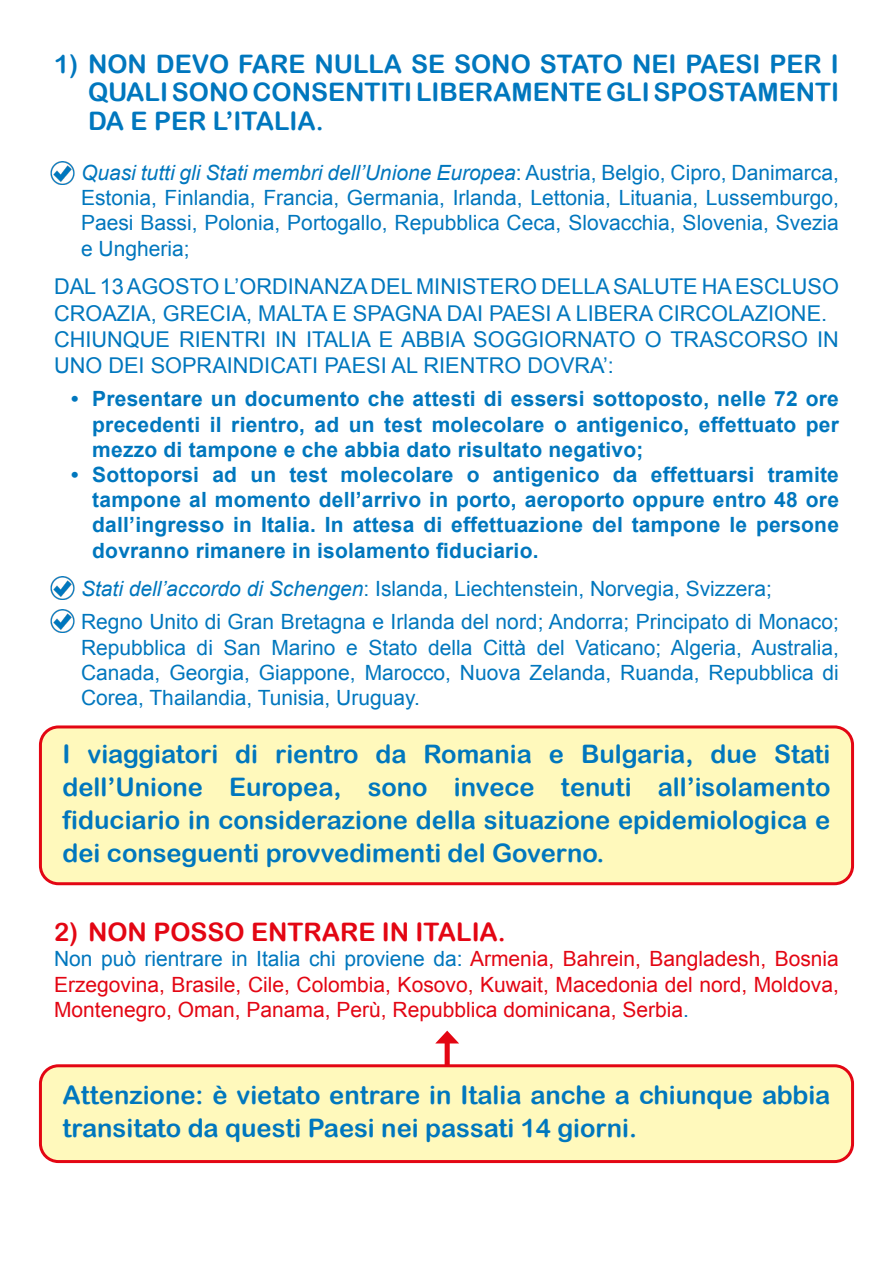
<style>
.page{position:relative;width:893px;height:1263px;background:#fff}
.page>*{position:absolute;margin:0;border:0;box-sizing:border-box;transform-origin:0 0}
.t1{font:25.5px/33px "Arial Rounded MT Bold";color:#0077be;text-align:justify}
.t2{font:25.5px "Arial Rounded MT Bold";color:#e30613}
.t3{font:21.75px/26.1px "Arial";color:#0077be}
.t4{font:21px/25.2px "Arial";color:#0077be;text-align:justify}
.t5{font:700 21px/25.2px "Arial";letter-spacing:.01em;color:#0077be;text-align:justify}
.t6{font:21px/25.2px "Arial";color:#e30613;text-align:justify}
.s1{font-style:italic}
.s2{color:#0077be}
</style>
<div class="page">
<div style="left:40px;top:727px;width:812px;height:157px;background:#fff9bc;border-radius:18px"></div>
<div style="left:39px;top:725px;width:815px;height:160px;border:3px solid #e30613;border-radius:18px"></div>
<div style="left:40px;top:1066px;width:812px;height:95px;background:#fff9bc;border-radius:18px"></div>
<div style="left:39px;top:1064px;width:815px;height:99px;border:3px solid #e30613;border-radius:18px"></div>
<div style="left:445px;top:1039px;width:5px;height:26px;background:#e30613"></div>
<svg style="left:435px;top:1031px;width:24px;height:12px"></svg>
<img style="left:50px;top:610px;width:25px;height:22px">
<img style="left:50px;top:577px;width:25px;height:23px">
<img style="left:50px;top:162px;width:25px;height:22px">
<p class="t1" style="left:88px;top:49px;width:752px;line-height:28.5px;text-indent:-34px">1) NON DEVO FARE NULLA SE SONO STATO NEI PAESI PER I QUALI SONO CONSENTITI LIBERAMENTE GLI SPOSTAMENTI DA E PER L’ITALIA.</p>
<p class="t4" style="left:81px;top:160px;width:759px"><span class="s1">Quasi tutti gli Stati membri dell’Unione Europea</span>: Austria, Belgio, Cipro, Danimarca, Estonia, Finlandia, Francia, Germania, Irlanda, Lettonia, Lituania, Lussemburgo, Paesi Bassi, Polonia, Portogallo, Repubblica Ceca, Slovacchia, Slovenia, Svezia e Ungheria;</p>
<p class="t3" style="left:54px;top:274px;width:786px">DAL 13 AGOSTO L’ORDINANZA DEL MINISTERO DELLA SALUTE HA ESCLUSO<br>CROAZIA, GRECIA, MALTA E SPAGNA DAI PAESI A LIBERA CIRCOLAZIONE.</p>
<p class="t3" style="left:54px;top:326px;width:786px">CHIUNQUE RIENTRI IN ITALIA E ABBIA SOGGIORNATO O TRASCORSO IN<br>UNO DEI SOPRAINDICATI PAESI AL RIENTRO DOVRA’:</p>
<p class="t5" style="left:92px;top:387px;width:748px;text-indent:-21px">• Presentare un documento che attesti di essersi sottoposto, nelle 72 ore precedenti il rientro, ad un test molecolare o antigenico, effettuato per mezzo di tampone e che abbia dato risultato negativo;</p>
<p class="t5" style="left:92px;top:463px;width:748px;text-indent:-21px">• Sottoporsi ad un test molecolare o antigenico da effettuarsi tramite tampone al momento dell’arrivo in porto, aeroporto oppure entro 48 ore dall’ingresso in Italia. In attesa di effettuazione del tampone le persone dovranno rimanere in isolamento fiduciario.</p>
<p class="t4" style="left:81px;top:576px;width:693px"><span class="s1">Stati dell’accordo di Schengen</span>: Islanda, Liechtenstein, Norvegia, Svizzera;</p>
<p class="t4" style="left:81px;top:610px;width:759px">Regno Unito di Gran Bretagna e Irlanda del nord; Andorra; Principato di Monaco; Repubblica di San Marino e Stato della Città del Vaticano; Algeria, Australia, Canada, Georgia, Giappone, Marocco, Nuova Zelanda, Ruanda, Repubblica di Corea, Thailandia, Tunisia, Uruguay.</p>
<p class="t1" style="left:63px;top:737px;width:769px">I viaggiatori di rientro da Romania e Bulgaria, due Stati dell’Unione Europea, sono invece tenuti all’isolamento fiduciario in considerazione della situazione epidemiologica e dei conseguenti provvedimenti del Governo.</p>
<p class="t2" style="left:54px;top:917px;width:453px">2) NON POSSO ENTRARE IN ITALIA.</p>
<p class="t6" style="left:54px;top:946px;width:786px"><span class="s2">Non può rientrare in Italia chi proviene da:</span> Armenia, Bahrein, Bangladesh, Bosnia Erzegovina, Brasile, Cile, Colombia, Kosovo, Kuwait, Macedonia del nord, Moldova, Montenegro, Oman, Panama, Perù, Repubblica dominicana, Serbia<span class="s2">.</span></p>
<p class="t1" style="left:63px;top:1078px;width:769px">Attenzione: è vietato entrare in Italia anche a chiunque abbia transitato da questi Paesi nei passati 14 giorni.</p>
</div>
